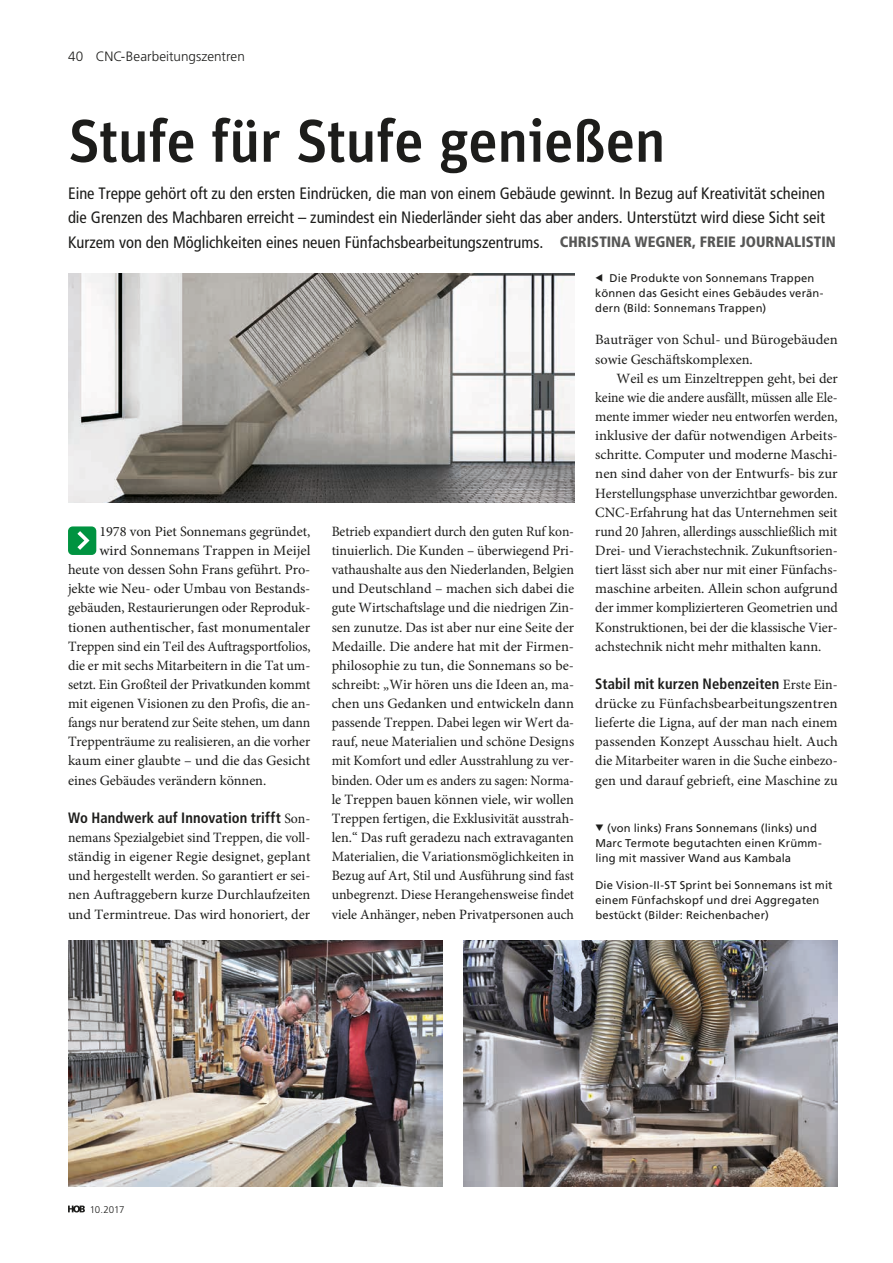
<style>
.page{position:relative;width:893px;height:1263px;background:#fff}
.page>*{position:absolute;margin:0;border:0;box-sizing:border-box;transform-origin:0 0}
.t1{font:500 60px "Unit";letter-spacing:-.015em;color:#1d1d1b}
.t2{font:condensed 16.5px/24px "Frutiger LT Std";color:#1d1d1b}
.t3{font:700 condensed 15px "Frutiger LT Std";letter-spacing:.005em;color:#1d1d1b}
.t4{font:14.25px/19.2px "Minion Pro";letter-spacing:-.005em;color:#1d1d1b}
.t5{font:14.25px/19.2px "Minion Pro";letter-spacing:-.005em;color:#1d1d1b;text-align:justify;scale:.95 1}
.t6{font:14.25px/19.2px "Minion Pro";letter-spacing:-.005em;color:#1d1d1b;text-align:justify;scale:.96 1}
.t7{font:14.25px/19.2px "Minion Pro";letter-spacing:-.005em;color:#1d1d1b;text-align:justify;scale:1.05 1}
.t8{font:14.25px "Minion Pro";letter-spacing:-.005em;color:#1d1d1b;scale:1.04 1}
.t9{font:300 13.5px "Frutiger LT Std";color:#1d1d1b}
.t10{font:11.25px/15px "Frutiger LT Std";letter-spacing:.015em;color:#1d1d1b}
.t11{font:300 9.75px "Frutiger LT Std";letter-spacing:-.02em;color:#1d1d1b}
.s1{font-weight:900;font-size:15px;color:#575756}
.s2{font-family:"Minion Pro";font-weight:400;font-stretch:normal;font-size:14.25px}
</style>
<div class="page">
<svg style="left:68px;top:1205px;width:17px;height:7px"></svg>
<svg style="left:68px;top:526px;width:28px;height:29px"></svg>
<img style="left:68px;top:273px;width:506px;height:230px">
<img style="left:68px;top:940px;width:374px;height:246px">
<img style="left:463px;top:940px;width:375px;height:246px">
<p class="t9" style="left:68px;top:49px;width:178px">40 CNC-Bearbeitungszentren</p>
<h1 class="t1" style="left:68px;top:105px;width:599px">Stufe für Stufe genießen</h1>
<p class="t2" style="left:68px;top:182px;width:769px">Eine Treppe gehört oft zu den ersten Eindrücken, die man von einem Gebäude gewinnt. In Bezug auf Kreativität scheinen die Grenzen des Machbaren erreicht – zumindest ein Niederländer sieht das aber anders. Unterstützt wird diese Sicht seit<br>Kurzem von den Möglichkeiten eines neuen Fünfachsbearbeitungszentrums. <span class="s1">CHRISTINA WEGNER, FREIE JOURNALISTIN</span></p>
<p class="t4" style="left:99px;top:522px;width:212px">1978 von Piet Sonnemans gegründet,</p>
<p class="t8" style="left:99px;top:541px;width:204px">wird Sonnemans Trappen in Meijel</p>
<p class="t4" style="left:68px;top:560px;width:244px">heute von dessen Sohn Frans geführt. Pro-</p>
<p class="t4" style="left:68px;top:579px;width:244px">jekte wie Neu- oder Umbau von Bestands-</p>
<p class="t4" style="left:68px;top:598px;width:244px">gebäuden, Restaurierungen oder Reproduk-</p>
<p class="t8" style="left:68px;top:617px;width:235px">tionen authentischer, fast monumentaler</p>
<p class="t4" style="left:68px;top:636px;width:244px">Treppen sind ein Teil des Auftragsportfolios,</p>
<p class="t4" style="left:68px;top:656px;width:244px">die er mit sechs Mitarbeitern in die Tat um-</p>
<p class="t4" style="left:68px;top:675px;width:244px">setzt. Ein Großteil der Privatkunden kommt</p>
<p class="t4" style="left:68px;top:694px;width:244px">mit eigenen Visionen zu den Profis, die an-</p>
<p class="t6" style="left:68px;top:713px;width:254px">fangs nur beratend zur Seite stehen, um dann</p>
<p class="t4" style="left:68px;top:732px;width:244px">Treppenträume zu realisieren, an die vorher</p>
<p class="t4" style="left:68px;top:751px;width:244px">kaum einer glaubte – und die das Gesicht</p>
<p class="t4" style="left:68px;top:770px;width:200px">eines Gebäudes verändern können.</p>
<p class="t3" style="left:68px;top:809px;width:244px">Wo Handwerk auf Innovation trifft <span class="s2">Son-</span></p>
<p class="t6" style="left:68px;top:828px;width:254px">nemans Spezialgebiet sind Treppen, die voll&shy;ständig in eigener Regie designet, geplant und hergestellt werden. So garantiert er sei&shy;nen Auftraggebern kurze Durchlaufzeiten und Termintreue. Das wird honoriert, der</p>
<p class="t5" style="left:332px;top:522px;width:257px">Betrieb expandiert durch den guten Ruf kon&shy;tinuierlich. Die Kunden – überwiegend Pri&shy;vathaushalte aus den Niederlanden, Belgien und Deutschland – machen sich dabei die gute Wirtschaftslage und die niedrigen Zin&shy;sen zunutze. Das ist aber nur eine Seite der Medaille. Die andere hat mit der Firmen&shy;philosophie zu tun, die Sonnemans so be&shy;schreibt: „Wir hören uns die Ideen an, ma&shy;chen uns Gedanken und entwickeln dann passende Treppen. Dabei legen wir Wert da&shy;rauf, neue Materialien und schöne Designs mit Komfort und edler Ausstrahlung zu ver&shy;binden. Oder um es anders zu sagen: Norma&shy;le Treppen bauen können viele, wir wollen Treppen fertigen, die Exklusivität ausstrah&shy;len.“ Das ruft geradezu nach extravaganten Materialien, die Variationsmöglichkeiten in Bezug auf Art, Stil und Ausführung sind fast unbegrenzt. Diese Herangehensweise findet viele Anhänger, neben Privatpersonen auch</p>
<p class="t10" style="left:595px;top:270px;width:230px">▼ Die Produkte von Sonnemans Trappen können das Gesicht eines Gebäudes verän&shy;dern (Bild: Sonnemans Trappen)</p>
<p class="t4" style="left:595px;top:330px;width:244px">Bauträger von Schul- und Bürogebäuden sowie Geschäftskomplexen.</p>
<p class="t4" style="left:595px;top:369px;width:244px;text-align:justify;text-indent:21px">Weil es um Einzeltreppen geht, bei der keine wie die andere ausfällt, müssen alle Ele&shy;mente immer wieder neu entworfen werden, inklusive der dafür notwendigen Arbeits&shy;schritte. Computer und moderne Maschi&shy;nen sind daher von der Entwurfs- bis zur Herstellungsphase unverzichtbar geworden.<br>CNC-Erfahrung hat das Unternehmen seit rund 20 Jahren, allerdings ausschließlich mit Drei- und Vierachstechnik. Zukunftsorien&shy;tiert lässt sich aber nur mit einer Fünfachs&shy;maschine arbeiten. Allein schon aufgrund der immer komplizierteren Geometrien und Konstruktionen, bei der die klassische Vier&shy;achstechnik nicht mehr mithalten kann.</p>
<p class="t3" style="left:595px;top:675px;width:244px">Stabil mit kurzen Nebenzeiten <span class="s2">Erste Ein-</span></p>
<p class="t7" style="left:595px;top:694px;width:232px">drücke zu Fünfachsbearbeitungszentren lieferte die Ligna, auf der man nach einem passenden Konzept Ausschau hielt. Auch die Mitarbeiter waren in die Suche einbezo&shy;gen und darauf gebrieft, eine Maschine zu</p>
<p class="t10" style="left:595px;top:821px;width:228px">❑ (von links) Frans Sonnemans (links) und<br>Marc Termote begutachten einen Krümm&shy;ling mit massiver Wand aus Kambala</p>
<p class="t10" style="left:595px;top:878px;width:239px">Die Vision-II-ST Sprint bei Sonnemans ist mit einem Fünfachskopf und drei Aggregaten bestückt (Bilder: Reichenbacher)</p>
<p class="t11" style="left:90px;top:1203px;width:36px">10.2017</p>
</div>
